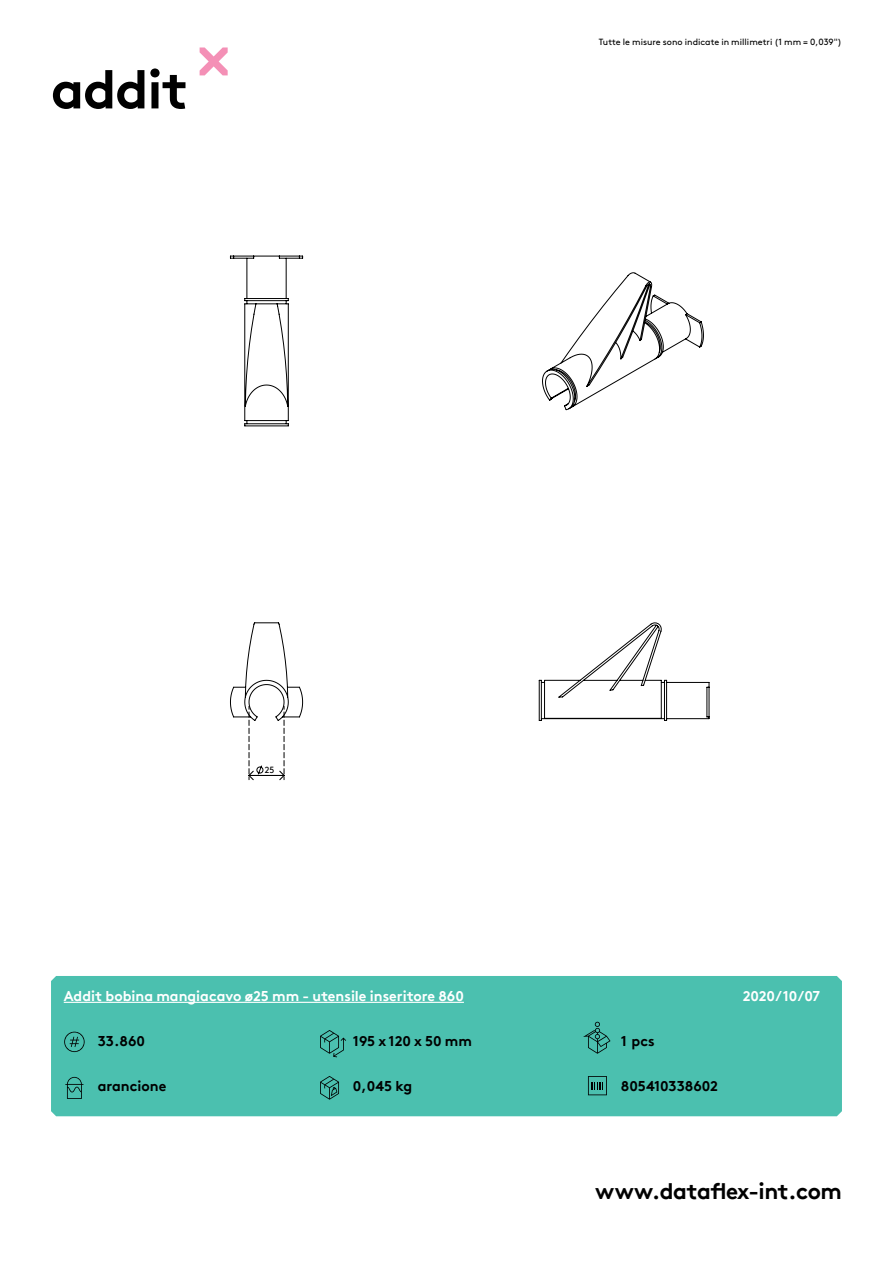
<style>
.page{position:relative;width:893px;height:1263px;background:#fff}
.page>*{position:absolute;margin:0;border:0;box-sizing:border-box;transform-origin:0 0}
.hoofdstuk{font:700 54px "Brown Pro TT";letter-spacing:-.02em;color:#000}
.t1{font:700 22.5px "Brown Pro TT";letter-spacing:-.02em;color:#000}
.t2{font:700 14.25px "Brown Pro TT";color:#fff}
.specificaties{font:700 14.25px "Brown Pro TT";color:#000}
.t3{font:9px "Brown";color:#000}
.t4{font:9px "Brown Pro TT Regular Alt";color:#000}
</style>
<div class="page">
<svg style="left:200px;top:47px;width:28px;height:28px"></svg>
<div style="left:51px;top:976px;width:791px;height:140px;background:#4bc0af"></div>
<svg style="left:230px;top:622px;width:73px;height:159px"></svg>
<svg style="left:230px;top:255px;width:73px;height:172px"></svg>
<svg style="left:542px;top:272px;width:162px;height:139px"></svg>
<svg style="left:538px;top:622px;width:172px;height:99px"></svg>
<svg style="left:64px;top:1032px;width:21px;height:20px"></svg>
<svg style="left:65px;top:1077px;width:18px;height:22px"></svg>
<svg style="left:320px;top:1030px;width:26px;height:27px"></svg>
<svg style="left:583px;top:1022px;width:27px;height:32px"></svg>
<svg style="left:320px;top:1076px;width:19px;height:24px"></svg>
<svg style="left:588px;top:1076px;width:19px;height:19px"></svg>
<hr style="left:64px;top:1002px;width:400px;height:1px;background:#fff">
<p class="hoofdstuk" style="left:51px;top:46px;width:139px">addit</p>
<p class="t4" style="left:265px;top:763px;width:11px">25</p>
<p class="t3" style="left:599px;top:35px;width:245px">Tutte le misure sono indicate in millimetri (1 mm = 0,039")</p>
<p class="t2" style="left:64px;top:985px;width:402px">Addit bobina mangiacavo ø25 mm - utensile inseritore 860</p>
<p class="t2" style="left:743px;top:985px;width:79px">2020/10/07</p>
<p class="specificaties" style="left:98px;top:1029px;width:49px">33.860</p>
<p class="specificaties" style="left:98px;top:1074px;width:70px">arancione</p>
<p class="specificaties" style="left:353px;top:1029px;width:121px">195 x 120 x 50 mm</p>
<p class="specificaties" style="left:621px;top:1029px;width:35px">1 pcs</p>
<p class="specificaties" style="left:353px;top:1074px;width:61px">0,045 kg</p>
<p class="specificaties" style="left:621px;top:1074px;width:99px">805410338602</p>
<h2 class="t1" style="left:595px;top:1173px;width:248px">www.dataflex-int.com</h2>
</div>
